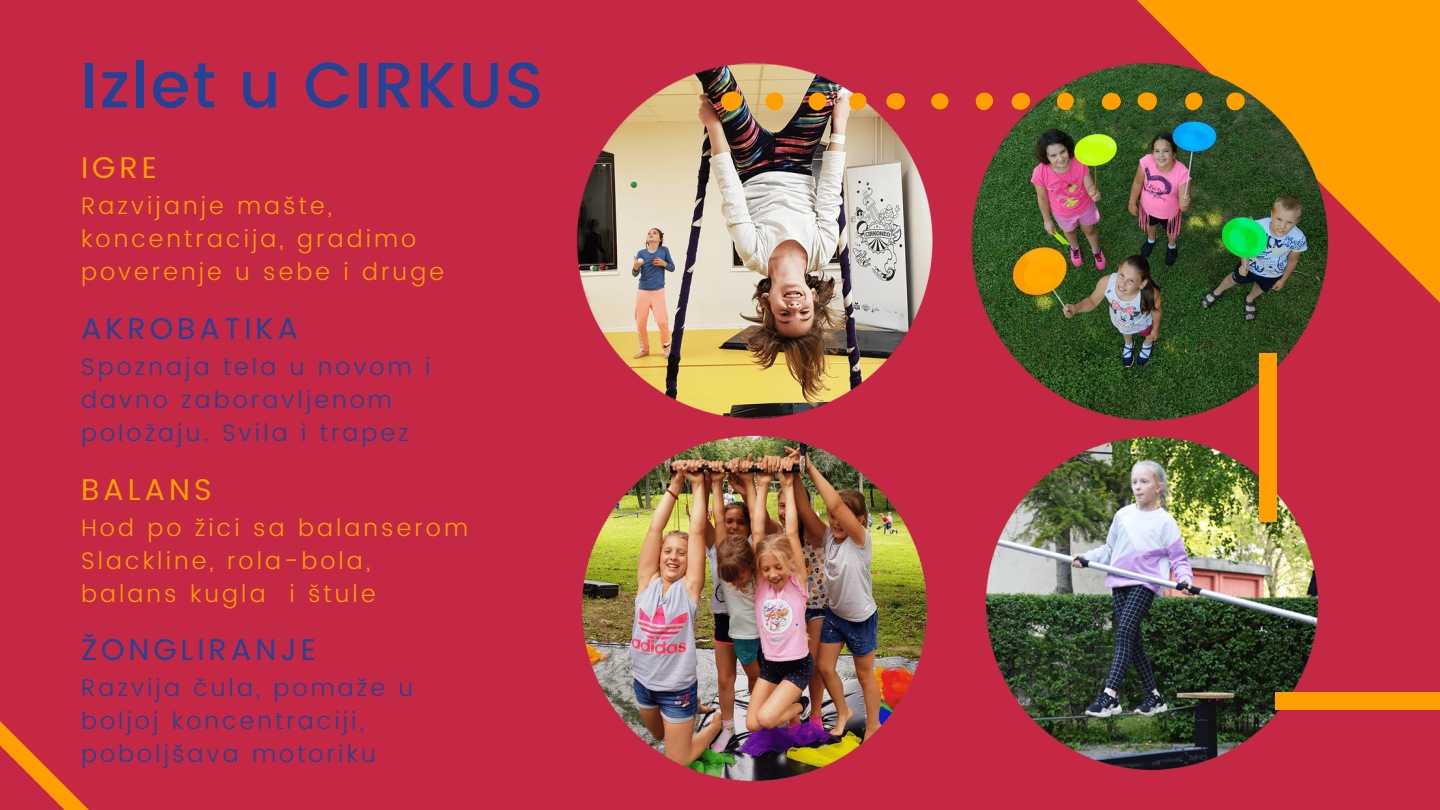
<style>
.page{position:relative;width:1440px;height:810px;background:#c42844}
.page>*{position:absolute;margin:0;border:0;box-sizing:border-box;transform-origin:0 0}
.t1{font:500 64px "Poppins";letter-spacing:.03em;color:#234496}
.t2{font:30px "Poppins";letter-spacing:.13em;color:#234496}
.t3{font:30px "Poppins";letter-spacing:.13em;color:#ffa000}
.t4{font:300 24px/33px "Poppins";letter-spacing:.13em;color:#ffa000}
.t5{font:300 24px/33px "Poppins";letter-spacing:.13em;color:#234496}
</style>
<div class="page">
<svg style="left:1137px;top:0;width:303px;height:303px;background:#fa9704"></svg>
<img style="left:932px;top:46px;width:476px;height:383px">
<img style="left:581px;top:435px;width:347px;height:347px">
<img style="left:986px;top:438px;width:332px;height:331px">
<img style="left:577px;top:64px;width:355px;height:354px">
<svg style="left:720px;top:91px;width:23px;height:20px"></svg>
<svg style="left:1137px;top:92px;width:21px;height:18px"></svg>
<div style="left:1266px;top:92px;width:18px;height:19px;background:#ffa000;border-radius:50%"></div>
<div style="left:1226px;top:93px;width:19px;height:17px;background:#ffa000;border-radius:9px"></div>
<div style="left:765px;top:92px;width:18px;height:18px;background:#ffa000;border-radius:50%"></div>
<svg style="left:1101px;top:93px;width:20px;height:18px"></svg>
<div style="left:809px;top:92px;width:18px;height:18px;background:#ffa000;border-radius:9px"></div>
<div style="left:1012px;top:93px;width:18px;height:17px;background:#ffa000;border-radius:50%"></div>
<svg style="left:884px;top:93px;width:22px;height:17px"></svg>
<svg style="left:1185px;top:93px;width:18px;height:17px"></svg>
<svg style="left:1305px;top:93px;width:20px;height:17px"></svg>
<div style="left:976px;top:93px;width:17px;height:17px;background:#ffa000;border-radius:8px"></div>
<svg style="left:849px;top:93px;width:18px;height:17px"></svg>
<svg style="left:1057px;top:93px;width:17px;height:17px"></svg>
<div style="left:931px;top:93px;width:17px;height:17px;background:#ffa000;border-radius:50%"></div>
<svg style="left:0;top:721px;width:89px;height:89px"></svg>
<div style="left:1259px;top:353px;width:17px;height:169px;background:#ffa000"></div>
<div style="left:1275px;top:692px;width:165px;height:18px;background:#ffa000"></div>
<p class="t1" style="left:81px;top:48px;width:464px">Izlet u CIRKUS</p>
<p class="t3" style="left:81px;top:150px;width:77px">IGRE</p>
<p class="t4" style="left:81px;top:189px;width:364px">Razvijanje mašte, koncentracija, gradimo poverenje u sebe i druge</p>
<p class="t2" style="left:81px;top:311px;width:219px">AKROBATIKA</p>
<p class="t5" style="left:81px;top:350px;width:351px">Spoznaja tela u novom i davno zaboravljenom položaju. Svila i trapez</p>
<p class="t3" style="left:81px;top:473px;width:132px">BALANS</p>
<p class="t4" style="left:81px;top:511px;width:389px">Hod po žici sa balanserom<br>Slackline, rola-bola, balans kugla i štule</p>
<p class="t2" style="left:81px;top:633px;width:236px">ŽONGLIRANJE</p>
<p class="t5" style="left:81px;top:671px;width:334px">Razvija čula, pomaže u boljoj koncentraciji, poboljšava motoriku</p>
</div>
